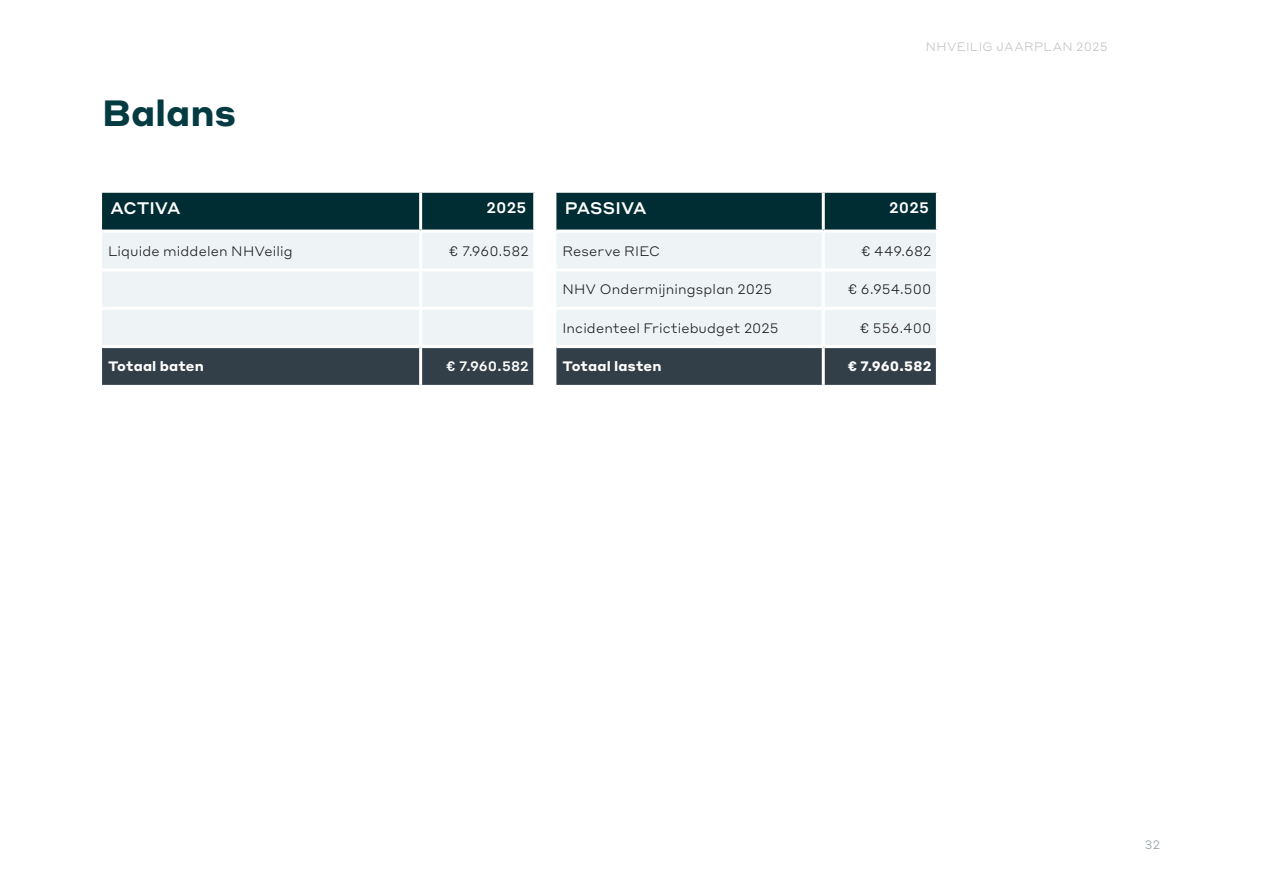
<style>
.page{position:relative;width:1263px;height:893px;background:#fff}
.page>*{position:absolute;margin:0;border:0;box-sizing:border-box;transform-origin:0 0}
.Heading_1a{font:700 36px "Styrene ALC";letter-spacing:-.005em;color:#043a41}
.Heading_2{font:500 16.5px "Styrene ALC";letter-spacing:-.005em;color:#fff}
.Heading_2-2{font:500 15px "Styrene ALC";letter-spacing:.01em;color:#fff}
.TABEL_tekst{font:300 13.5px "Styrene ALC";letter-spacing:.01em;color:#1a171c}
.Heading_2-3{font:700 13.5px "Styrene ALC";letter-spacing:.01em;color:#fff}
.TABEL_tussenkopje{font:700 13.5px "Styrene ALC";letter-spacing:.01em;color:#fff}
.Heading_2-4{font:500 13.5px "Styrene ALC";letter-spacing:.01em;color:#fff}
.TABEL_tekst_bold{font:700 13.5px "Styrene ALC";letter-spacing:.01em;color:#fff}
.t1{font:300 12px "Styrene ALC";letter-spacing:.03em;color:#c4c0bf}
.t2{font:300 12px "Styrene ALC";color:#9199a3}
</style>
<div class="page">
<div style="left:102px;top:193px;width:431px;height:37px;background:#002c34"></div>
<div style="left:102px;top:233px;width:431px;height:112px;background:#eef4f6"></div>
<div style="left:102px;top:348px;width:431px;height:37px;background:#333f48"></div>
<hr style="left:419px;top:193px;width:3px;height:37px;background:#fff">
<hr style="left:419px;top:233px;width:3px;height:36px;background:#fff">
<hr style="left:102px;top:269px;width:319px;height:3px;background:#fff">
<hr style="left:421px;top:269px;width:115px;height:3px;background:#fff">
<hr style="left:419px;top:272px;width:3px;height:35px;background:#fff">
<hr style="left:102px;top:307px;width:319px;height:3px;background:#fff">
<hr style="left:421px;top:307px;width:115px;height:3px;background:#fff">
<hr style="left:419px;top:310px;width:3px;height:35px;background:#fff">
<hr style="left:419px;top:348px;width:3px;height:37px;background:#fff">
<svg style="left:556px;top:193px;width:380px;height:192px;background:#97a6ab"></svg>
<hr style="left:822px;top:193px;width:3px;height:37px;background:#fff">
<hr style="left:556px;top:230px;width:267px;height:3px;background:#fff">
<hr style="left:823px;top:230px;width:116px;height:3px;background:#fff">
<hr style="left:822px;top:233px;width:3px;height:36px;background:#fff">
<hr style="left:556px;top:269px;width:267px;height:3px;background:#fff">
<hr style="left:823px;top:269px;width:116px;height:3px;background:#fff">
<hr style="left:822px;top:272px;width:3px;height:35px;background:#fff">
<hr style="left:556px;top:307px;width:267px;height:3px;background:#fff">
<hr style="left:823px;top:307px;width:116px;height:3px;background:#fff">
<hr style="left:822px;top:310px;width:3px;height:35px;background:#fff">
<hr style="left:556px;top:345px;width:267px;height:3px;background:#fff">
<hr style="left:823px;top:345px;width:116px;height:3px;background:#fff">
<hr style="left:822px;top:348px;width:3px;height:37px;background:#fff">
<p class="Heading_1a" style="left:102px;top:82px;width:135px">Balans</p>
<p class="Heading_2" style="left:111px;top:194px;width:71px">ACTIVA</p>
<p class="Heading_2-2" style="left:487px;top:195px;width:41px">2025</p>
<p class="TABEL_tekst" style="left:108px;top:240px;width:186px">Liquide middelen NHVeilig</p>
<p class="TABEL_tekst" style="left:449px;top:240px;width:81px">€ 7.960.582</p>
<p class="TABEL_tussenkopje" style="left:108px;top:354px;width:97px">Totaal baten</p>
<p class="Heading_2-4" style="left:446px;top:355px;width:84px">€ 7.960.582</p>
<p class="t1" style="left:926px;top:37px;width:183px">NHVEILIG JAARPLAN 2025</p>
<p class="Heading_2" style="left:565px;top:194px;width:83px">PASSIVA</p>
<p class="Heading_2-2" style="left:889px;top:195px;width:41px">2025</p>
<p class="TABEL_tekst" style="left:562px;top:240px;width:99px">Reserve RIEC</p>
<p class="TABEL_tekst" style="left:861px;top:240px;width:72px">€ 449.682</p>
<p class="TABEL_tekst" style="left:562px;top:278px;width:211px">NHV Ondermijningsplan 2025</p>
<p class="TABEL_tekst" style="left:848px;top:278px;width:85px">€ 6.954.500</p>
<p class="TABEL_tekst" style="left:562px;top:317px;width:218px">Incidenteel Frictiebudget 2025</p>
<p class="TABEL_tekst" style="left:860px;top:317px;width:73px">€ 556.400</p>
<p class="Heading_2-3" style="left:562px;top:354px;width:101px">Totaal lasten</p>
<p class="TABEL_tekst_bold" style="left:848px;top:354px;width:85px">€ 7.960.582</p>
<p class="t2" style="left:1145px;top:835px;width:17px">32</p>
</div>
